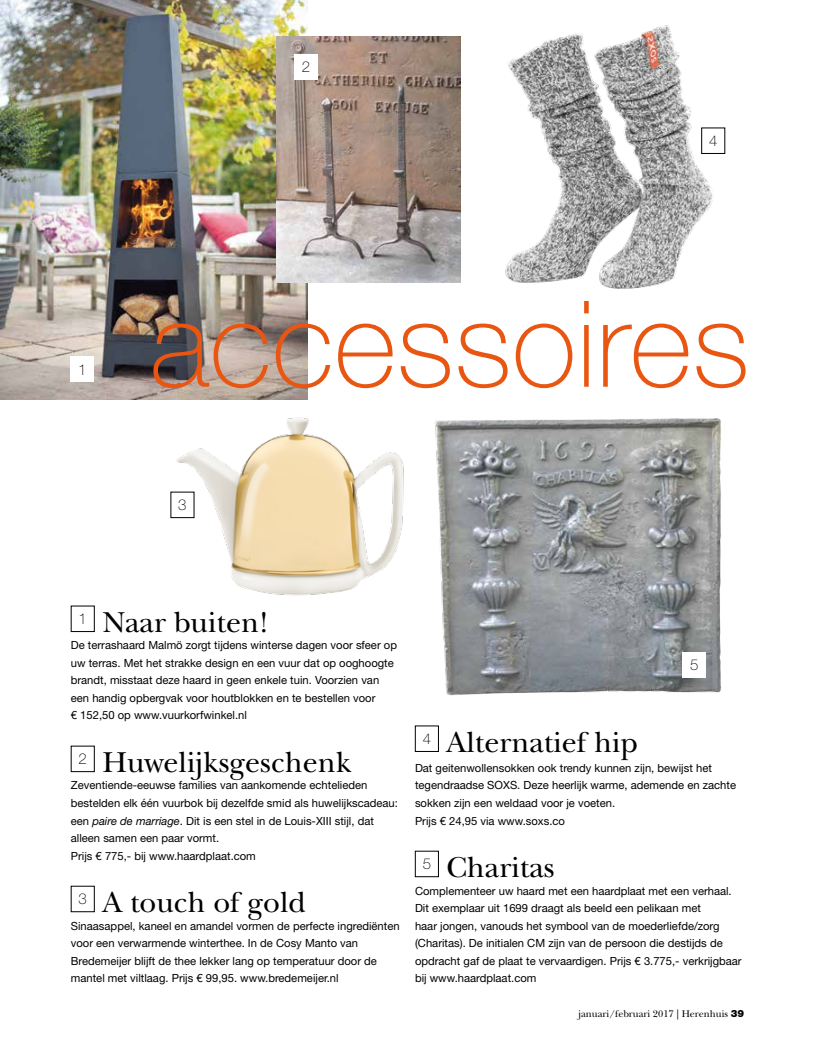
<style>
.page{position:relative;width:815px;height:1053px;background:#fff}
.page>*{position:absolute;margin:0;border:0;box-sizing:border-box;transform-origin:0 0}
.t1{font:100 120px "Helvetica Neue LT Std";color:#e85612}
.t2{font:30px "New Baskerville Std";color:#000}
.t3{font:100 15px "Helvetica Neue LT Std";color:#000}
.t4{font:11.25px/17.5px "Helvetica Neue LT Std";color:#000}
.t5{font:10px "New Baskerville Std";color:#000}
.s1{font-style:italic}
.s2{font-family:"Helvetica Neue LT Std";font-weight:900}
</style>
<div class="page">
<img style="left:0;top:0;width:307px;height:400px">
<div style="left:415px;top:725px;width:24px;height:26px;border:1px solid #000"></div>
<div style="left:415px;top:850px;width:24px;height:26px;border:1px solid #000"></div>
<img style="left:505px;top:25px;width:216px;height:264px">
<img style="left:170px;top:417px;width:234px;height:179px">
<img style="left:277px;top:36px;width:184px;height:246px">
<img style="left:434px;top:418px;width:287px;height:278px">
<div style="left:71px;top:356px;width:23px;height:26px;background:#fff"></div>
<div style="left:683px;top:652px;width:23px;height:25px;background:#fff"></div>
<div style="left:294px;top:54px;width:23px;height:26px;background:#fff"></div>
<div style="left:701px;top:128px;width:24px;height:26px;border:1px solid #000"></div>
<h3 class="t3" style="left:78px;top:361px;width:10px">1</h3>
<h3 class="t3" style="left:302px;top:58px;width:10px">2</h3>
<h3 class="t3" style="left:709px;top:132px;width:10px">4</h3>
<h1 class="t1" style="left:150px;top:275px;width:602px">accessoires</h1>
<h3 class="t3" style="left:178px;top:496px;width:10px">3</h3>
<h2 class="t2" style="left:79px;top:604px;width:192px"><sup>1</sup> Naar buiten!</h2>
<p class="t4" style="left:71px;top:636px;width:328px">De terrashaard Malmö zorgt tijdens winterse dagen voor sfeer op uw terras. Met het strakke design en een vuur dat op ooghoogte brandt, misstaat deze haard in geen enkele tuin. Voorzien van een handig opbergvak voor houtblokken en te bestellen voor<br>€ 152,50 op www.vuurkorfwinkel.nl</p>
<h2 class="t2" style="left:79px;top:744px;width:274px"><sup>2</sup> Huwelijksgeschenk</h2>
<p class="t4" style="left:71px;top:776px;width:329px">Zeventiende-eeuwse families van aankomende echtelieden bestelden elk één vuurbok bij dezelfde smid als huwelijkscadeau: een <span class="s1">paire de marriage</span>. Dit is een stel in de Louis-XIII stijl, dat alleen samen een paar vormt.<br>Prijs € 775,- bij www.haardplaat.com</p>
<h2 class="t2" style="left:79px;top:884px;width:229px"><sup>3</sup> A touch of gold</h2>
<p class="t4" style="left:71px;top:916px;width:330px">Sinaasappel, kaneel en amandel vormen de perfecte ingrediënten voor een verwarmende winterthee. In de Cosy Manto van Bredemeijer blijft de thee lekker lang op temperatuur door de mantel met viltlaag. Prijs € 99,95. www.bredemeijer.nl</p>
<h3 class="t3" style="left:690px;top:656px;width:10px">5</h3>
<h2 class="t2" style="left:423px;top:724px;width:217px"><sup>4</sup> Alternatief hip</h2>
<p class="t4" style="left:415px;top:759px;width:323px">Dat geitenwollensokken ook trendy kunnen zijn, bewijst het tegendraadse SOXS. Deze heerlijk warme, ademende en zachte sokken zijn een weldaad voor je voeten.<br>Prijs € 24,95 via www.soxs.co</p>
<h2 class="t2" style="left:423px;top:849px;width:133px"><sup>5</sup> Charitas</h2>
<p class="t4" style="left:415px;top:881px;width:328px">Complementeer uw haard met een haardplaat met een verhaal.<br>Dit exemplaar uit 1699 draagt als beeld een pelikaan met<br>haar jongen, vanouds het symbool van de moederliefde/zorg (Charitas). De initialen CM zijn van de persoon die destijds de opdracht gaf de plaat te vervaardigen. Prijs € 3.775,- verkrijgbaar bij www.haardplaat.com</p>
<p class="t5" style="left:579px;top:1007px;width:167px">januari/februari 2017 | Herenhuis <span class="s2">39</span></p>
</div>
